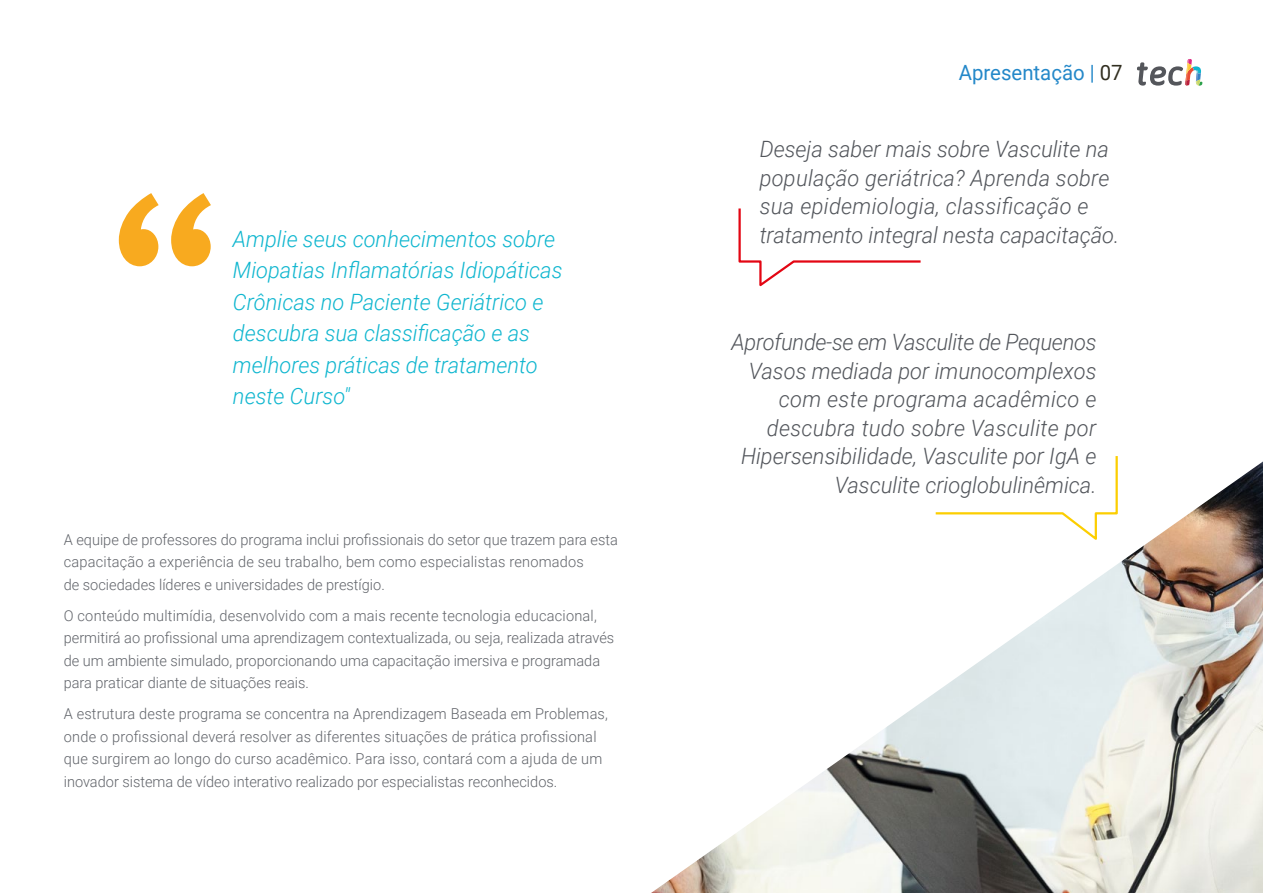
<style>
.page{position:relative;width:1263px;height:893px;background:#fff}
.page>*{position:absolute;margin:0;border:0;box-sizing:border-box;transform-origin:0 0}
.t1{font:italic 300 22.5px/28.5px "Roboto";color:#52555b;text-align:right}
.t2{font:italic 300 22.5px/31.5px "Roboto";color:#0fb6cf}
.t3{font:21px "Roboto";color:#2488c9}
.t4{font:300 15px/22.5px "Roboto";color:#61646a}
.s1{color:#312e20}
</style>
<div class="page">
<svg style="left:119px;top:193px;width:92px;height:73px"></svg>
<img style="left:651px;top:461px;width:612px;height:432px">
<svg style="left:738px;top:208px;width:183px;height:79px"></svg>
<svg style="left:1137px;top:59px;width:65px;height:27px"></svg>
<h1 class="t2" style="left:233px;top:222px;width:331px">Amplie seus conhecimentos sobre<br>Miopatias Inflamatórias Idiopáticas<br>Crônicas no Paciente Geriátrico e descubra sua classificação e as melhores práticas de tratamento neste Curso"</h1>
<p class="t4" style="left:64px;top:527px;width:556px">A equipe de professores do programa inclui profissionais do setor que trazem para esta capacitação a experiência de seu trabalho, bem como especialistas renomados<br>de sociedades líderes e universidades de prestígio.</p>
<p class="t4" style="left:64px;top:603px;width:552px">O conteúdo multimídia, desenvolvido com a mais recente tecnologia educacional, permitirá ao profissional uma aprendizagem contextualizada, ou seja, realizada através de um ambiente simulado, proporcionando uma capacitação imersiva e programada para praticar diante de situações reais.</p>
<p class="t4" style="left:64px;top:702px;width:546px">A estrutura deste programa se concentra na Aprendizagem Baseada em Problemas, onde o profissional deverá resolver as diferentes situações de prática profissional que surgirem ao longo do curso acadêmico. Para isso, contará com a ajuda de um inovador sistema de vídeo interativo realizado por especialistas reconhecidos.</p>
<h2 class="t3" style="left:959px;top:57px;width:165px">Apresentação | <span class="s1">07</span></h2>
<h1 class="t1" style="left:760px;top:134px;width:361px;text-align:left">Deseja saber mais sobre Vasculite na população geriátrica? Aprenda sobre sua epidemiologia, classificação e tratamento integral nesta capacitação.</h1>
<h1 class="t1" style="left:731px;top:327px;width:366px">Aprofunde-se em Vasculite de Pequenos Vasos mediada por imunocomplexos com este programa acadêmico e descubra tudo sobre Vasculite por Hipersensibilidade, Vasculite por IgA e Vasculite crioglobulinêmica.</h1>
</div>
